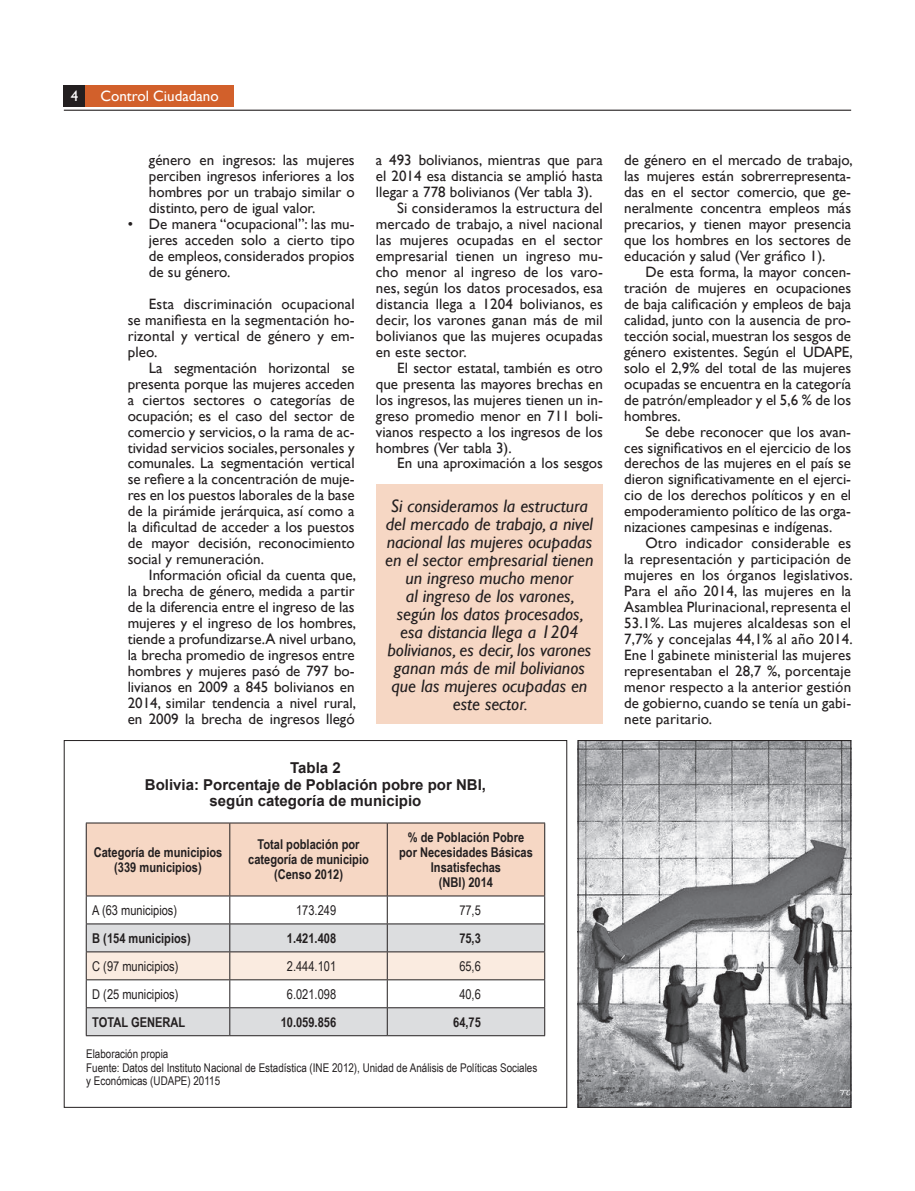
<style>
.page{position:relative;width:915px;height:1191px;background:#fff}
.page>*{position:absolute;margin:0;border:0;box-sizing:border-box;transform-origin:0 0}
.t1{font:italic 18px/18px "Gill Sans";color:#231f20;text-align:center}
.t2{font:15px/16px "Gill Sans";color:#231f20;text-align:justify}
.t3{font:700 15px/16.5px "Arial";color:#231f20;text-align:center}
.t4{font:15px "Gill Sans";color:#fff}
.t5{font:700 13.5px/15px "Arial Narrow";color:#231f20;text-align:center}
.t6{font:13.5px "Arial Narrow";color:#231f20}
.t7{font:12px/13.5px "Arial Narrow";color:#231f20}
</style>
<div class="page">
<div style="left:64px;top:85px;width:21px;height:21px;background:#231f20"></div>
<div style="left:85px;top:85px;width:149px;height:21px;background:#d2602b"></div>
<hr style="left:64px;top:110px;width:786px;height:1px;background:#231f20">
<div style="left:376px;top:484px;width:226px;height:240px;background:#f6d7c4"></div>
<hr style="left:86px;top:822px;width:144px;height:1px;background:#231f20">
<hr style="left:230px;top:822px;width:157px;height:1px;background:#231f20">
<hr style="left:387px;top:822px;width:158px;height:1px;background:#231f20">
<svg style="left:86px;top:823px;width:459px;height:212px"></svg>
<hr style="left:86px;top:1035px;width:144px;height:1px;background:#231f20">
<hr style="left:230px;top:1035px;width:157px;height:1px;background:#231f20">
<hr style="left:387px;top:1035px;width:158px;height:1px;background:#231f20">
<img style="left:579px;top:742px;width:269px;height:363px">
<div style="left:577px;top:740px;width:273px;height:367px;border:1px solid #231f20"></div>
<p class="t4" style="left:71px;top:87px;width:9px">4</p>
<p class="t4" style="left:100px;top:87px;width:119px">Control Ciudadano</p>
<p class="t2" style="left:149px;top:152px;width:207px">género en ingresos: las mujeres perciben ingresos inferiores a los hombres por un trabajo similar o distinto, pero de igual valor.</p>
<p class="t2" style="left:149px;top:216px;width:207px;text-indent:-21px">• De manera “ocupacional”: las mu&shy;jeres acceden solo a cierto tipo de empleos, considerados propios de su género.</p>
<p class="t2" style="left:128px;top:296px;width:228px;text-indent:21px">Esta discriminación ocupacional se manifiesta en la segmentación ho&shy;rizontal y vertical de género y em&shy;pleo.</p>
<p class="t2" style="left:128px;top:360px;width:228px;text-indent:21px">La segmentación horizontal se presenta porque las mujeres acceden a ciertos sectores o categorías de ocupación; es el caso del sector de comercio y servicios, o la rama de ac&shy;tividad servicios sociales, personales y comunales. La segmentación vertical se refiere a la concentración de muje&shy;res en los puestos laborales de la base de la pirámide jerárquica, así como a la dificultad de acceder a los puestos de mayor decisión, reconocimiento social y remuneración.</p>
<p class="t2" style="left:128px;top:567px;width:230px;text-indent:21px">Información oficial da cuenta que, la brecha de género, medida a partir de la diferencia entre el ingreso de las mujeres y el ingreso de los hombres, tiende a profundizarse.A nivel urbano, la brecha promedio de ingresos entre hombres y mujeres pasó de 797 bo&shy;livianos en 2009 a 845 bolivianos en 2014, similar tendencia a nivel rural, en 2009 la brecha de ingresos llegó</p>
<p class="t2" style="left:376px;top:152px;width:228px">a 493 bolivianos, mientras que para</p>
<p class="t2" style="left:376px;top:168px;width:228px">el 2014 esa distancia se amplió hasta</p>
<p class="t2" style="left:376px;top:184px;width:218px">llegar a 778 bolivianos (Ver tabla 3).</p>
<p class="t2" style="left:397px;top:200px;width:207px">Si consideramos la estructura del</p>
<p class="t2" style="left:376px;top:216px;width:228px">mercado de trabajo, a nivel nacional</p>
<p class="t2" style="left:376px;top:232px;width:228px">las mujeres ocupadas en el sector</p>
<p class="t2" style="left:376px;top:248px;width:228px">empresarial tienen un ingreso mu-</p>
<p class="t2" style="left:376px;top:264px;width:228px">cho menor al ingreso de los varo-</p>
<p class="t2" style="left:376px;top:280px;width:228px">nes, según los datos procesados, esa</p>
<p class="t2" style="left:376px;top:296px;width:228px">distancia llega a 1204 bolivianos, es</p>
<p class="t2" style="left:376px;top:312px;width:228px">decir, los varones ganan más de mil</p>
<p class="t2" style="left:376px;top:328px;width:228px">bolivianos que las mujeres ocupadas</p>
<p class="t2" style="left:376px;top:344px;width:92px">en este sector.</p>
<p class="t2" style="left:397px;top:360px;width:207px">El sector estatal, también es otro</p>
<p class="t2" style="left:376px;top:376px;width:228px">que presenta las mayores brechas en</p>
<p class="t2" style="left:376px;top:392px;width:228px">los ingresos, las mujeres tienen un in-</p>
<p class="t2" style="left:376px;top:408px;width:228px">greso promedio menor en 711 boli-</p>
<p class="t2" style="left:376px;top:424px;width:228px">vianos respecto a los ingresos de los</p>
<p class="t2" style="left:376px;top:440px;width:137px">hombres (Ver tabla 3).</p>
<p class="t2" style="left:397px;top:456px;width:207px">En una aproximación a los sesgos</p>
<p class="t1" style="left:385px;top:497px;width:210px">Si consideramos la estructura del mercado de trabajo, a nivel nacional las mujeres ocupadas en el sector empresarial tienen un ingreso mucho menor<br>al ingreso de los varones, según los datos procesados, esa distancia llega a 1204 bolivianos, es decir, los varones ganan más de mil bolivianos que las mujeres ocupadas en este sector.</p>
<p class="t3" style="left:145px;top:760px;width:342px">Tabla 2<br>Bolivia: Porcentaje de Población pobre por NBI, según categoría de municipio</p>
<p class="t5" style="left:94px;top:844px;width:130px">Categoría de municipios (339 municipios)</p>
<p class="t5" style="left:248px;top:836px;width:122px">Total población por categoría de municipio (Censo 2012)</p>
<p class="t5" style="left:399px;top:829px;width:135px">% de Población Pobre por Necesidades Básicas<br>Insatisfechas<br>(NBI) 2014</p>
<p class="t6" style="left:92px;top:900px;width:86px">A (63 municipios)</p>
<p class="t6" style="left:296px;top:900px;width:42px">173.249</p>
<p class="t6" style="left:459px;top:900px;width:23px">77,5</p>
<p class="t5" style="left:92px;top:930px;width:100px">B (154 municipios)</p>
<p class="t5" style="left:287px;top:930px;width:51px">1.421.408</p>
<p class="t5" style="left:459px;top:930px;width:23px">75,3</p>
<p class="t6" style="left:92px;top:956px;width:88px">C (97 municipios)</p>
<p class="t6" style="left:287px;top:956px;width:51px">2.444.101</p>
<p class="t6" style="left:459px;top:956px;width:23px">65,6</p>
<p class="t6" style="left:92px;top:984px;width:88px">D (25 municipios)</p>
<p class="t6" style="left:287px;top:984px;width:51px">6.021.098</p>
<p class="t6" style="left:459px;top:984px;width:23px">40,6</p>
<p class="t5" style="left:92px;top:1013px;width:94px">TOTAL GENERAL</p>
<p class="t5" style="left:280px;top:1013px;width:57px">10.059.856</p>
<p class="t5" style="left:453px;top:1013px;width:29px">64,75</p>
<p class="t7" style="left:86px;top:1047px;width:452px">Elaboración propia<br>Fuente: Datos del Instituto Nacional de Estadística (INE 2012), Unidad de Análisis de Políticas Sociales y Económicas (UDAPE) 20115</p>
<p class="t2" style="left:624px;top:152px;width:230px">de género en el mercado de trabajo, las mujeres están sobrerrepresenta&shy;das en el sector comercio, que ge&shy;neralmente concentra empleos más precarios, y tienen mayor presencia que los hombres en los sectores de educación y salud (Ver gráfico 1).</p>
<p class="t2" style="left:624px;top:264px;width:230px;text-indent:21px">De esta forma, la mayor concen&shy;tración de mujeres en ocupaciones de baja calificación y empleos de baja calidad, junto con la ausencia de pro&shy;tección social, muestran los sesgos de género existentes. Según el UDAPE, solo el 2,9% del total de las mujeres ocupadas se encuentra en la categoría de patrón/empleador y el 5,6 % de los hombres.</p>
<p class="t2" style="left:624px;top:424px;width:228px;text-indent:21px">Se debe reconocer que los avan&shy;ces significativos en el ejercicio de los derechos de las mujeres en el país se dieron significativamente en el ejerci&shy;cio de los derechos políticos y en el empoderamiento político de las orga&shy;nizaciones campesinas e indígenas.</p>
<p class="t2" style="left:624px;top:535px;width:230px;text-indent:21px">Otro indicador considerable es la representación y participación de mujeres en los órganos legislativos.<br>Para el año 2014, las mujeres en la Asamblea Plurinacional, representa el 53.1%. Las mujeres alcaldesas son el 7,7% y concejalas 44,1% al año 2014.<br>Ene l gabinete ministerial las mujeres representaban el 28,7 %, porcentaje menor respecto a la anterior gestión de gobierno, cuando se tenía un gabi&shy;nete paritario.</p>
</div>
